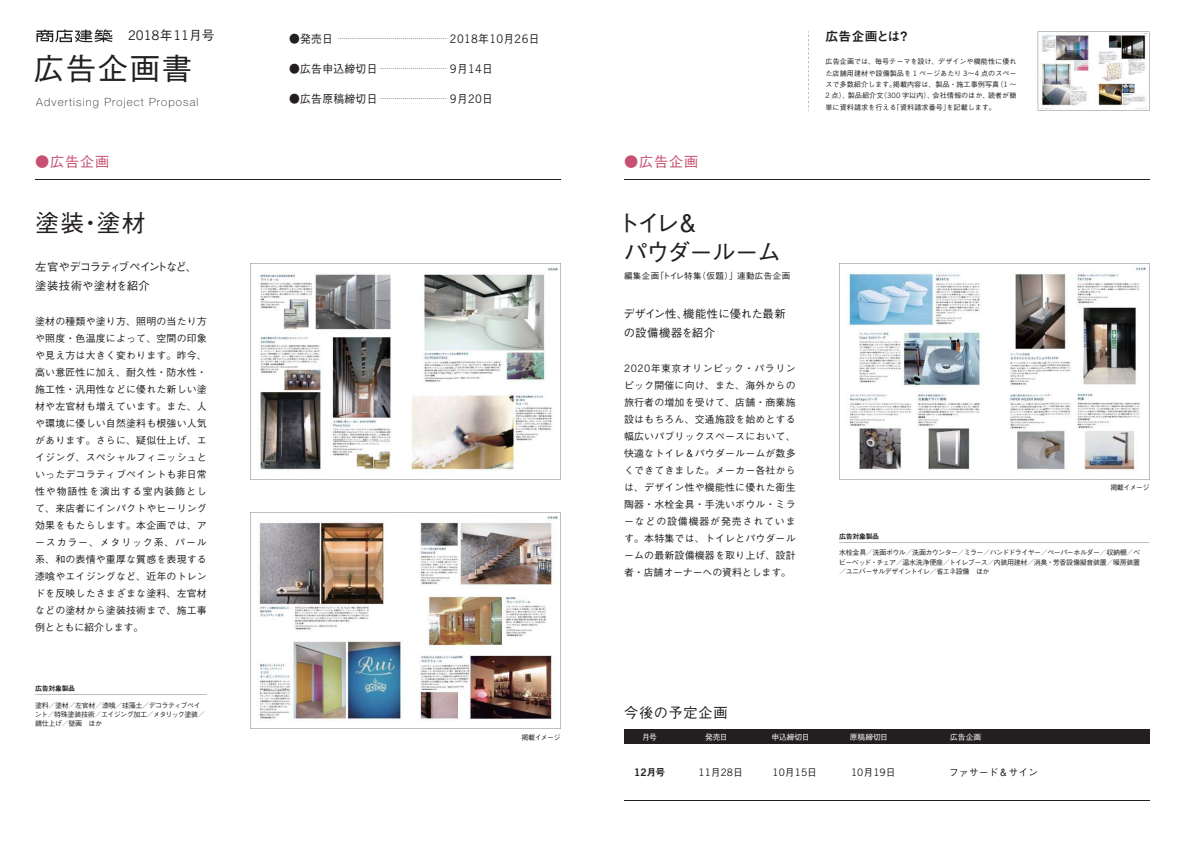
<style>
.page{position:relative;width:1191px;height:842px;background:#fff}
.page>*{position:absolute;margin:0;border:0;box-sizing:border-box;transform-origin:0 0}
.t1{font:30.5px "Gothic BBB Pro Medium 90 pv RKSJ H";letter-spacing:.05em;color:#231f20}
.t2{font:24px/28.3px "Gothic BBB Pro Medium 90 pv RKSJ H";letter-spacing:-.065em;color:#231f20}
.t3{font:14.2px "Gothic BBB Pro Medium 90 pv RKSJ H";letter-spacing:.06em;color:#c75072}
.t4{font:14.2px "Gothic BBB Pro Medium 90 pv RKSJ H";letter-spacing:.06em;color:#231f20}
.t5{font:13.3px "News Gothic BT";letter-spacing:-.01em;color:#231f20}
.t6{font:12.8px "Midashi Go Pro MB31 90 pv RKSJ H";letter-spacing:.025em;color:#231f20}
.t7{font:100 11.3px "Helvetica Neue";letter-spacing:.1em;color:#231f20}
.t8{font:11.3px/18.4px "Gothic BBB Pro Medium 90 pv RKSJ H";letter-spacing:-.065em;color:#231f20}
.t9{font:11.3px/18.4px "Gothic BBB Pro Medium 90 pv RKSJ H";letter-spacing:-.01em;color:#231f20}
.t10{font:700 10.4px "News Gothic BT";color:#231f20}
.t11{font:10.3px "News Gothic BT";color:#231f20}
.t12{font:9.9px/17px "Gothic BBB Pro Medium 90 pv RKSJ H";letter-spacing:.02em;color:#231f20;text-align:justify}
.t13{font:9.9px "Gothic BBB Pro Medium 90 pv RKSJ H";color:#231f20}
.t14{font:8.5px "Gothic BBB Pro Medium 90 pv RKSJ H";letter-spacing:.05em;color:#231f20}
.t15{font:7.8px "Gothic BBB Pro Medium 90 pv RKSJ H";color:#fff}
.t16{font:7.1px/11.3px "Gothic BBB Pro Medium 90 pv RKSJ H";letter-spacing:.005em;color:#231f20;text-align:justify}
.t17{font:7px/9.2px "Gothic BBB Pro Medium 90 pv RKSJ H";letter-spacing:-.06em;color:#231f20}
.t18{font:7px "Midashi Go Pro MB31 90 pv RKSJ H";letter-spacing:-.055em;color:#231f20}
.t19{font:6.4px "Gothic BBB Pro Medium 90 pv RKSJ H";color:#231f20;scale:.95 1}
.s1{font-family:"Gothic BBB Pro Medium 90 pv RKSJ H";font-size:12.8px}
.s2{font-size:11.3px}
.s3{font-family:"News Gothic BT";font-size:11.8px}
.s4{font-family:"News Gothic BT";font-size:10.3px}
.s5{font-family:"News Gothic BT";font-size:7.4px}
.s6{font-family:"Midashi Go Pro MB31 90 pv RKSJ H";font-weight:400;font-size:9.9px}
.s7{font-family:"Gothic BBB Pro Medium 90 pv RKSJ H";font-size:9.9px}
</style>
<div class="page">
<div style="left:624px;top:730px;width:525px;height:14px;background:#231f20"></div>
<svg style="left:36px;top:30px;width:76px;height:12px"></svg>
<hr style="left:35px;top:179px;width:525px;height:1px;background:#231f20">
<hr style="left:624px;top:179px;width:525px;height:1px;background:#231f20">
<hr style="left:624px;top:800px;width:525px;height:1px;background:#231f20">
<img style="left:250px;top:263px;width:311px;height:217px">
<img style="left:250px;top:512px;width:311px;height:217px">
<img style="left:839px;top:263px;width:310px;height:217px">
<svg style="left:839px;top:542px;width:310px;height:1px"></svg>
<svg style="left:808px;top:31px;width:1px;height:80px"></svg>
<img style="left:1037px;top:31px;width:112px;height:80px">
<h3 class="t5" style="left:128px;top:27px;width:88px">2018<span class="s1">年</span>11<span class="s1">月号</span></h3>
<p class="t19" style="left:289px;top:36px;width:265px"><span class="s2">●発売日</span> ……………………………………………… <span class="s3">2018</span><span class="s2">年</span><span class="s3">10</span><span class="s2">月</span><span class="s3">26</span><span class="s2">日</span></p>
<p class="t19" style="left:289px;top:66px;width:216px"><span class="s2">●広告申込締切日</span> …………………………… <span class="s3">9</span><span class="s2">月</span><span class="s3">14</span><span class="s2">日</span></p>
<p class="t19" style="left:289px;top:96px;width:216px"><span class="s2">●広告原稿締切日</span> …………………………… <span class="s3">9</span><span class="s2">月</span><span class="s3">20</span><span class="s2">日</span></p>
<h1 class="t1" style="left:34px;top:57px;width:160px">広告企画書</h1>
<p class="t7" style="left:36px;top:98px;width:164px">Advertising Project Proposal</p>
<h3 class="t3" style="left:35px;top:156px;width:76px">●広告企画</h3>
<h3 class="t3" style="left:624px;top:156px;width:76px">●広告企画</h3>
<h2 class="t2" style="left:35px;top:212px;width:112px">塗装・塗材</h2>
<p class="t8" style="left:35px;top:259px;width:164px">左官やデコラティブペイントなど、塗装技術や塗材を紹介</p>
<p class="t12" style="left:35px;top:314px;width:173px">塗材の種類や塗り方、照明の当たり方や照度・色温度によって、空間の印象や見え方は大きく変わります。昨今、高い意匠性に加え、耐久性・防水性・施工性・汎用性などに優れた新しい塗材や左官材も増えています。また、人や環境に優しい自然塗料も根強い人気があります。さらに、疑似仕上げ、エイジング、スペシャルフィニッシュといったデコラティブペイントも非日常性や物語性を演出する室内装飾として、来店者にインパクトやヒーリング効果をもたらします。本企画では、アースカラー、メタリック系、パール系、和の表情や重厚な質感を表現する漆喰やエイジングなど、近年のトレンドを反映したさまざまな塗料、左官材などの塗材から塗装技術まで、施工事例とともに紹介します。</p>
<p class="t18" style="left:35px;top:686px;width:42px">広告対象製品</p>
<p class="t17" style="left:35px;top:701px;width:171px">塗料／塗材／左官材／漆喰／珪藻土／デコラティブペイント／特殊塗装技術／エイジング加工／メタリック塗装／錆仕上げ／壁画　ほか</p>
<h2 class="t2" style="left:616px;top:212px;width:166px">トイレ＆<br>パウダールーム</h2>
<p class="t14" style="left:624px;top:273px;width:168px">編集企画「トイレ特集（仮題）」連動広告企画</p>
<p class="t9" style="left:623px;top:306px;width:164px">デザイン性、機能性に優れた最新の設備機器を紹介</p>
<p class="t12" style="left:624px;top:361px;width:173px"><span class="s4">2020</span>年東京オリンピック・パラリンピック開催に向け、また、海外からの旅行者の増加を受けて、店舗・商業施設はもちろん、交通施設を始めとする幅広いパブリックスペースにおいて、快適なトイレ＆パウダールームが数多くできてきました。メーカー各社からは、デザイン性や機能性に優れた衛生陶器・水栓金具・手洗いボウル・ミラーなどの設備機器が発売されています。本特集では、トイレとパウダールームの最新設備機器を取り上げ、設計者・店舗オーナーへの資料とします。</p>
<h3 class="t4" style="left:624px;top:707px;width:105px">今後の予定企画</h3>
<p class="t6" style="left:825px;top:32px;width:86px">広告企画とは？</p>
<p class="t16" style="left:825px;top:57px;width:193px">広告企画では、毎号テーマを設け、デザインや機能性に優れた店舗用建材や設備製品を <span class="s5">1</span> ページあたり <span class="s5">3</span>～<span class="s5">4</span> 点のスペースで多数紹介します。掲載内容は、製品・施工事例写真（<span class="s5">1</span> ～<span class="s5">2</span> 点）、製品紹介文（<span class="s5">300</span> 字以内）、会社情報のほか、読者が簡単に資料請求を行える「資料請求番号」を記載します。</p>
<p class="t18" style="left:839px;top:534px;width:42px">広告対象製品</p>
<p class="t17" style="left:1110px;top:484px;width:41px">掲載イメージ</p>
<p class="t17" style="left:839px;top:549px;width:303px;text-align:justify">水栓金具／洗面ボウル／洗面カウンター／ミラー／ハンドドライヤー／ペーパーホルダー／収納棚／ベビーベッド・チェア／温水洗浄便座／トイレブース／内装用建材／消臭・芳香設備擬音装置／暖房装置／ユニバーサルデザイントイレ／省エネ設備　ほか</p>
<p class="t17" style="left:521px;top:733px;width:41px">掲載イメージ</p>
<p class="t15" style="left:642px;top:734px;width:16px">月号</p>
<p class="t15" style="left:705px;top:734px;width:24px">発売日</p>
<p class="t15" style="left:771px;top:734px;width:40px">申込締切日</p>
<p class="t15" style="left:850px;top:734px;width:40px">原稿締切日</p>
<p class="t15" style="left:950px;top:734px;width:33px">広告企画</p>
<p class="t10" style="left:634px;top:765px;width:33px">12<span class="s6">月号</span></p>
<p class="t11" style="left:698px;top:766px;width:46px">11<span class="s7">月</span>28<span class="s7">日</span></p>
<p class="t11" style="left:772px;top:766px;width:46px">10<span class="s7">月</span>15<span class="s7">日</span></p>
<p class="t11" style="left:851px;top:766px;width:46px">10<span class="s7">月</span>19<span class="s7">日</span></p>
<p class="t13" style="left:949px;top:768px;width:91px">ファサード＆サイン</p>
</div>
